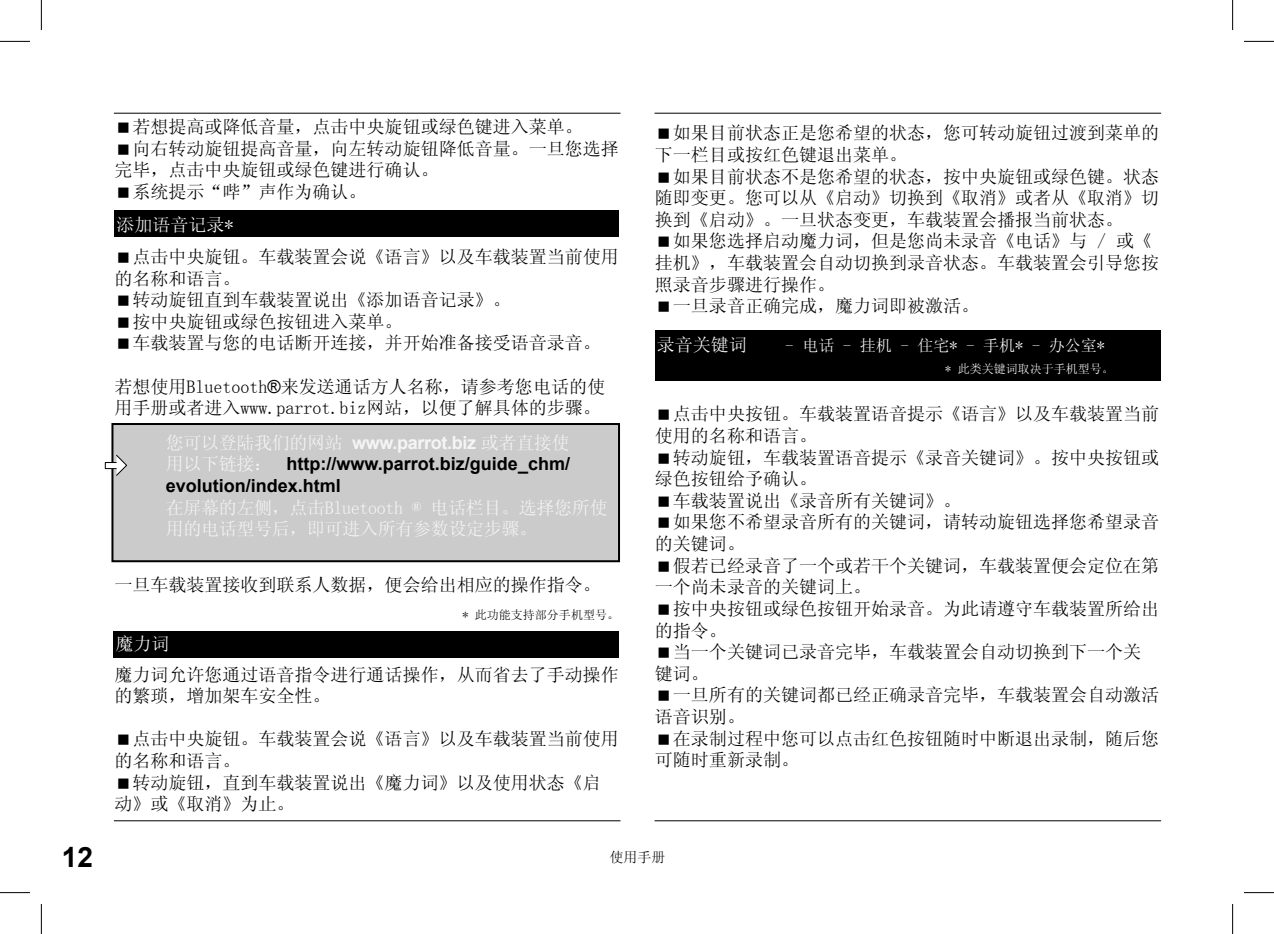
<style>
.page{position:relative;width:1274px;height:934px;background:#fff}
.page>*{position:absolute;margin:0;border:0;box-sizing:border-box;transform-origin:0 0}
.t1{font:700 28px "Arial";color:#000}
.t2{font:18px/21.6px "Sim Sun";color:#000}
.t3{font:18px/21.6px "Sim Sun";letter-spacing:-.02em;color:#f5f5f5}
.t4{font:700 18px/21.6px "Arial";color:#000}
.t5{font:18px "Sim Sun";color:#fff}
.t6{font:16px "Sim Sun";color:#fff}
.t7{font:14px "Sim Sun";color:#000}
.t8{font:12px "Sim Sun";color:#fff}
.t9{font:12px "Sim Sun";color:#000}
.s1{font-family:"Arial"}
.s2{font-family:"Arial";font-weight:700}
.s3{font-family:"Sim Sun";font-weight:400;color:#f5f5f5}
</style>
<div class="page">
<hr style="left:114px;top:820px;width:506px;height:1px;background:#000">
<hr style="left:114px;top:113px;width:506px;height:1px;background:#000">
<hr style="left:654px;top:820px;width:506px;height:1px;background:#000">
<hr style="left:654px;top:113px;width:506px;height:1px;background:#000">
<div style="left:114px;top:210px;width:505px;height:26px;background:#000"></div>
<div style="left:112px;top:424px;width:507px;height:137px;background:#cbcbcb"></div>
<div style="left:111px;top:423px;width:509px;height:139px;border:2px solid #000"></div>
<div style="left:105px;top:462px;width:17px;height:6px;background:#fff"></div>
<div style="left:105px;top:462px;width:18px;height:7px;border:1px solid #000"></div>
<svg style="left:115px;top:454px;width:12px;height:21px"></svg>
<div style="left:113px;top:630px;width:506px;height:26px;background:#000"></div>
<div style="left:655px;top:330px;width:505px;height:50px;background:#000"></div>
<hr style="left:0;top:41px;width:30px;height:1px;background:#000">
<hr style="left:1243px;top:41px;width:30px;height:1px;background:#000">
<hr style="left:0;top:891px;width:30px;height:1px;background:#000">
<hr style="left:1243px;top:891px;width:30px;height:1px;background:#000">
<hr style="left:41px;top:0;width:1px;height:30px;background:#000">
<hr style="left:41px;top:903px;width:1px;height:30px;background:#000">
<hr style="left:1232px;top:0;width:1px;height:30px;background:#000">
<hr style="left:1232px;top:903px;width:1px;height:30px;background:#000">
<p class="t2" style="left:132px;top:116px;width:452px">若想提高或降低音量，点击中央旋钮或绿色键进入菜单。</p>
<p class="t2" style="left:132px;top:137px;width:488px">向右转动旋钮提高音量，向左转动旋钮降低音量。一旦您选择</p>
<p class="t2" style="left:114px;top:159px;width:325px">完毕，点击中央旋钮或绿色键进行确认。</p>
<p class="t2" style="left:132px;top:181px;width:236px">系统提示“哔”声作为确认。</p>
<p class="t5" style="left:116px;top:215px;width:118px">添加语音记录*</p>
<p class="t2" style="left:132px;top:245px;width:488px">点击中央旋钮。车载装置会说《语言》以及车载装置当前使用</p>
<p class="t2" style="left:114px;top:267px;width:127px">的名称和语言。</p>
<p class="t2" style="left:132px;top:289px;width:380px">转动旋钮直到车载装置说出《添加语音记录》。</p>
<p class="t2" style="left:132px;top:310px;width:272px">按中央旋钮或绿色按钮进入菜单。</p>
<p class="t2" style="left:132px;top:332px;width:470px">车载装置与您的电话断开连接，并开始准备接受语音录音。</p>
<p class="t2" style="left:114px;top:375px;width:492px">若想使用Bluetooth<span class="s1">®</span>来发送通话方人名称，请参考您电话的使用手册或者进入www.parrot.biz网站，以便了解具体的步骤。</p>
<p class="t3" style="left:166px;top:431px;width:405px">您可以登陆我们的网站 <span class="s2">www.parrot.biz</span> 或者直接使</p>
<p class="t4" style="left:166px;top:453px;width:406px"><span class="s3">用以下链接：</span> http://www.parrot.biz/guide_chm/ evolution/index.html</p>
<p class="t3" style="left:166px;top:496px;width:443px">在屏幕的左侧，点击Bluetooth ® 电话栏目。选择您所使用的电话型号后，即可进入所有参数设定步骤。</p>
<p class="t2" style="left:114px;top:573px;width:488px">一旦车载装置接收到联系人数据，便会给出相应的操作指令。</p>
<p class="t5" style="left:115px;top:634px;width:55px">魔力词</p>
<p class="t9" style="left:462px;top:608px;width:158px">* 此功能支持部分手机型号。</p>
<p class="t2" style="left:114px;top:663px;width:506px">魔力词允许您通过语音指令进行通话操作，从而省去了手动操作的繁琐，增加架车安全性。</p>
<p class="t2" style="left:114px;top:727px;width:506px;text-indent:18px">点击中央旋钮。车载装置会说《语言》以及车载装置当前使用的名称和语言。</p>
<p class="t2" style="left:114px;top:771px;width:488px;text-indent:18px">转动旋钮，直到车载装置说出《魔力词》以及使用状态《启动》或《取消》为止。</p>
<p class="t2" style="left:655px;top:122px;width:505px;text-indent:18px">如果目前状态正是您希望的状态，您可转动旋钮过渡到菜单的下一栏目或按红色键退出菜单。</p>
<p class="t2" style="left:655px;top:165px;width:505px;text-align:justify;text-indent:18px">如果目前状态不是您希望的状态，按中央旋钮或绿色键。状态随即变更。您可以从《启动》切换到《取消》或者从《取消》切换到《启动》。一旦状态变更，车载装置会播报当前状态。</p>
<p class="t2" style="left:673px;top:230px;width:480px">如果您选择启动魔力词，但是您尚未录音《电话》与 / 或《</p>
<p class="t2" style="left:655px;top:252px;width:505px">挂机》，车载装置会自动切换到录音状态。车载装置会引导您按</p>
<p class="t2" style="left:655px;top:273px;width:181px">照录音步骤进行操作。</p>
<p class="t2" style="left:673px;top:295px;width:307px">一旦录音正确完成，魔力词即被激活。</p>
<p class="t5" style="left:657px;top:336px;width:91px">录音关键词</p>
<p class="t6" style="left:785px;top:337px;width:321px">- 电话 - 挂机 - 住宅* - 手机* - 办公室*</p>
<p class="t8" style="left:945px;top:362px;width:170px">* 此类关键词取决于手机型号。</p>
<p class="t2" style="left:655px;top:403px;width:505px;text-indent:18px">点击中央按钮。车载装置语音提示《语言》以及车载装置当前使用的名称和语言。</p>
<p class="t2" style="left:673px;top:446px;width:487px">转动旋钮，车载装置语音提示《录音关键词》。按中央按钮或</p>
<p class="t2" style="left:655px;top:468px;width:163px">绿色按钮给予确认。</p>
<p class="t2" style="left:673px;top:489px;width:289px">车载装置说出《录音所有关键词》。</p>
<p class="t2" style="left:673px;top:511px;width:487px">如果您不希望录音所有的关键词，请转动旋钮选择您希望录音</p>
<p class="t2" style="left:655px;top:532px;width:91px">的关键词。</p>
<p class="t2" style="left:673px;top:554px;width:487px">假若已经录音了一个或若干个关键词，车载装置便会定位在第</p>
<p class="t2" style="left:655px;top:576px;width:217px">一个尚未录音的关键词上。</p>
<p class="t2" style="left:673px;top:597px;width:487px">按中央按钮或绿色按钮开始录音。为此请遵守车载装置所给出</p>
<p class="t2" style="left:655px;top:619px;width:73px">的指令。</p>
<p class="t2" style="left:673px;top:640px;width:469px">当一个关键词已录音完毕，车载装置会自动切换到下一个关</p>
<p class="t2" style="left:655px;top:662px;width:55px">键词。</p>
<p class="t2" style="left:673px;top:684px;width:487px">一旦所有的关键词都已经正确录音完毕，车载装置会自动激活</p>
<p class="t2" style="left:655px;top:705px;width:91px">语音识别。</p>
<p class="t2" style="left:673px;top:727px;width:487px">在录制过程中您可以点击红色按钮随时中断退出录制，随后您</p>
<p class="t2" style="left:655px;top:748px;width:145px">可随时重新录制。</p>
<h1 class="t1" style="left:62px;top:838px;width:33px">12</h1>
<p class="t7" style="left:609px;top:850px;width:57px">使用手册</p>
</div>
